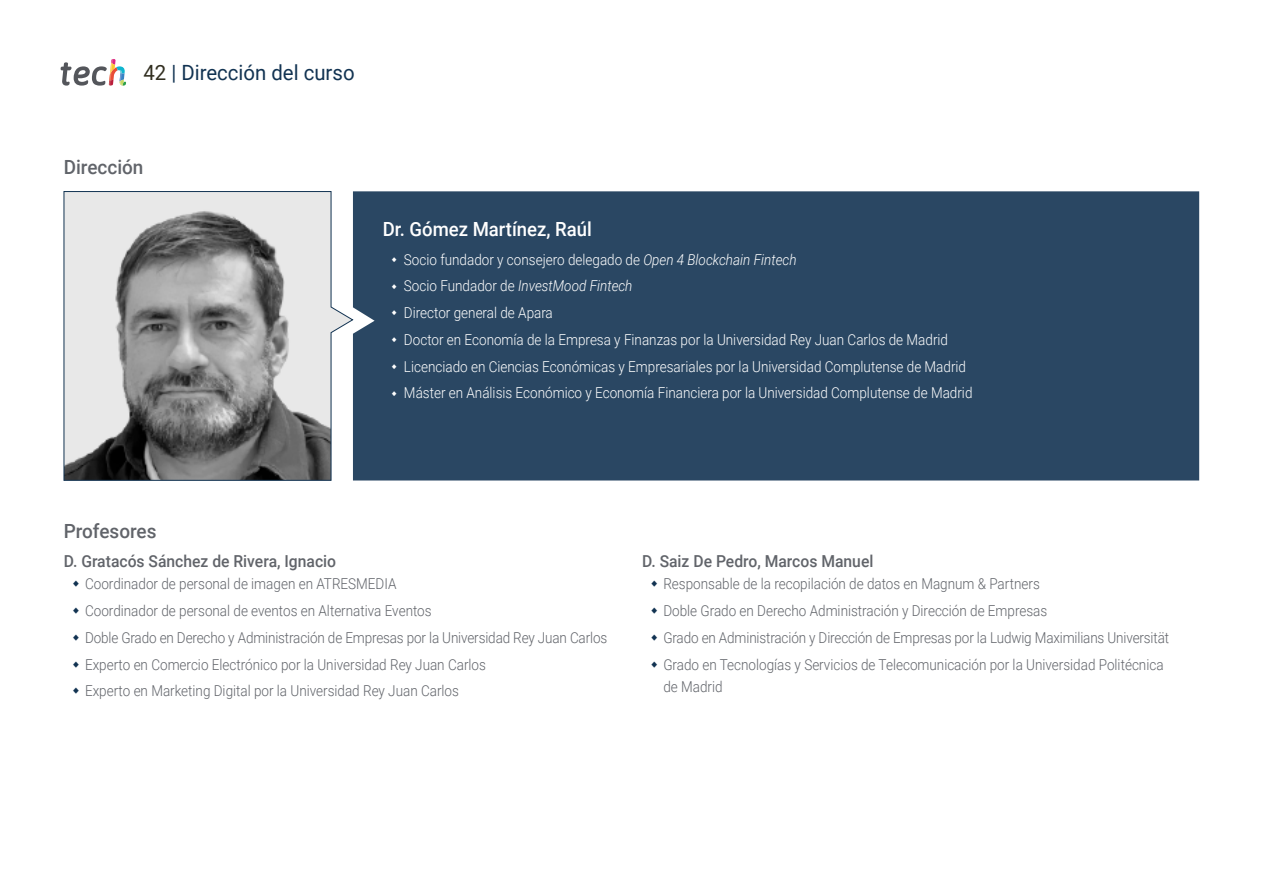
<style>
.page{position:relative;width:1263px;height:893px;background:#fff}
.page>*{position:absolute;margin:0;border:0;box-sizing:border-box;transform-origin:0 0}
.t1{font:21px "Roboto";color:#123352}
.t2{font:500 19.5px "Roboto";color:#fff;scale:.95 1}
.t3{font:500 19.5px "Roboto";color:#61646a}
.t4{font:500 16.5px "Roboto";color:#61646a;scale:.95 1}
.t5{font:300 15px/26.7px "Roboto";color:#61646a;scale:.9 1}
.t6{font:300 15px/26.7px "Roboto";color:#fff;scale:.9 1}
.s1{color:#312e20}
.s2{font-style:italic}
</style>
<div class="page">
<div style="left:353px;top:191px;width:846px;height:289px;background:#2a4763"></div>
<svg style="left:64px;top:191px;width:289px;height:290px;background:#a8a9a9"></svg>
<svg style="left:61px;top:59px;width:65px;height:27px"></svg>
<svg style="left:392px;top:257px;width:5px;height:5px"></svg>
<svg style="left:392px;top:284px;width:5px;height:5px"></svg>
<svg style="left:392px;top:310px;width:5px;height:5px"></svg>
<svg style="left:392px;top:337px;width:5px;height:5px"></svg>
<svg style="left:392px;top:364px;width:5px;height:5px"></svg>
<svg style="left:392px;top:391px;width:5px;height:5px"></svg>
<h1 class="t1" style="left:144px;top:57px;width:213px"><span class="s1">42</span> | Dirección del curso</h1>
<h2 class="t3" style="left:64px;top:154px;width:81px">Dirección</h2>
<h2 class="t2" style="left:383px;top:215px;width:222px">Dr. Gómez Martínez, Raúl</h2>
<p class="t6" style="left:404px;top:245px;width:633px">Socio fundador y consejero delegado de <span class="s2">Open 4 Blockchain Fintech<br></span>Socio Fundador de <span class="s2">InvestMood Fintech<br></span>Director general de Apara<br>Doctor en Economía de la Empresa y Finanzas por la Universidad Rey Juan Carlos de Madrid Licenciado en Ciencias Económicas y Empresariales por la Universidad Complutense de Madrid Máster en Análisis Económico y Economía Financiera por la Universidad Complutense de Madrid</p>
<h2 class="t3" style="left:64px;top:517px;width:94px">Profesores</h2>
<p class="t4" style="left:64px;top:550px;width:288px">D. Gratacós Sánchez de Rivera, Ignacio</p>
<p class="t5" style="left:85px;top:570px;width:582px">Coordinador de personal de imagen en ATRESMEDIA<br>Coordinador de personal de eventos en Alternativa Eventos<br>Doble Grado en Derecho y Administración de Empresas por la Universidad Rey Juan Carlos Experto en Comercio Electrónico por la Universidad Rey Juan Carlos<br>Experto en Marketing Digital por la Universidad Rey Juan Carlos</p>
<p class="t4" style="left:642px;top:550px;width:245px">D. Saiz De Pedro, Marcos Manuel</p>
<p class="t5" style="left:663px;top:570px;width:563px">Responsable de la recopilación de datos en Magnum &amp; Partners<br>Doble Grado en Derecho Administración y Dirección de Empresas<br>Grado en Administración y Dirección de Empresas por la Ludwig Maximilians Universität Grado en Tecnologías y Servicios de Telecomunicación por la Universidad Politécnica</p>
<p class="t5" style="left:663px;top:673px;width:67px">de Madrid</p>
</div>
